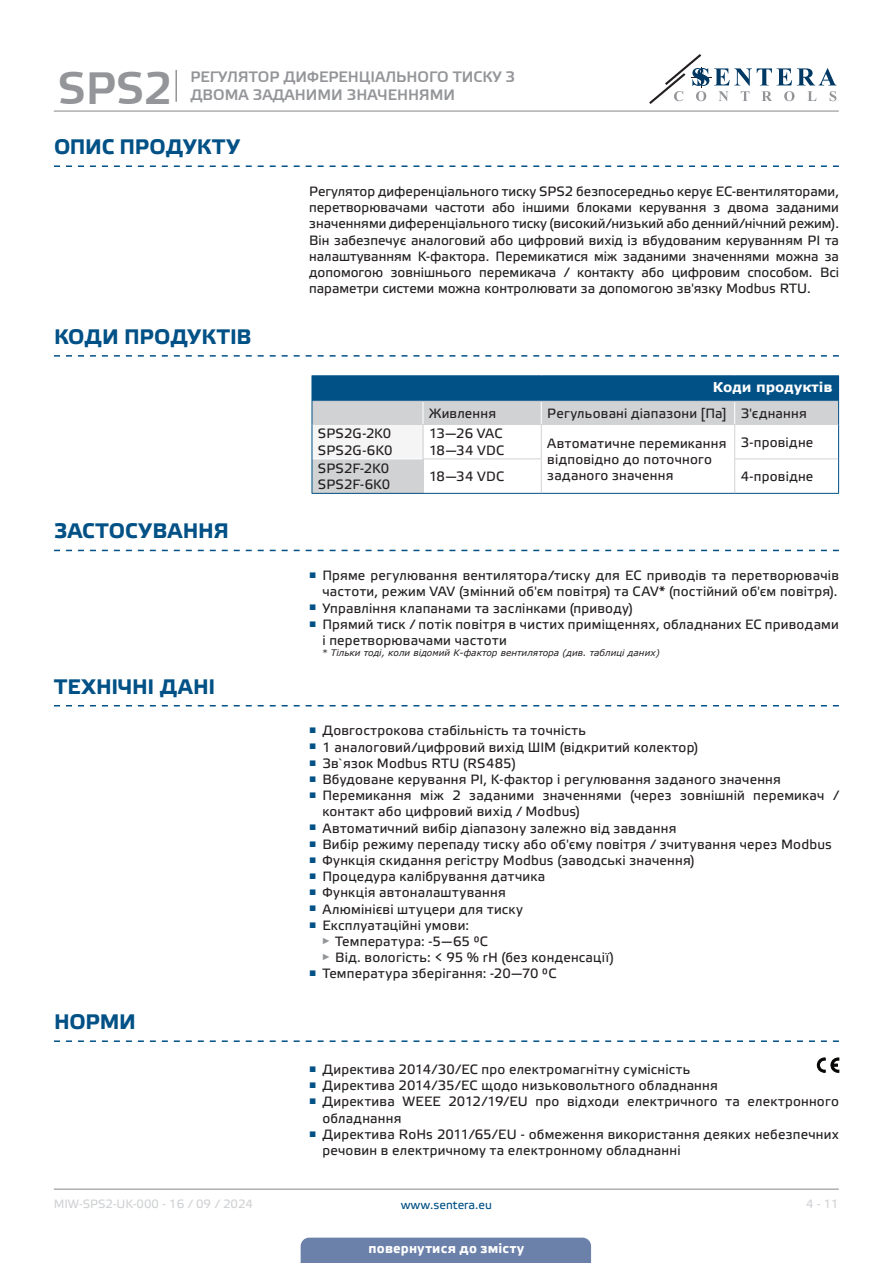
<style>
.page{position:relative;width:893px;height:1263px;background:#fff}
.page>*{position:absolute;margin:0;border:0;box-sizing:border-box;transform-origin:0 0}
.t1{font:45px "Etelka Medium Pro";color:#939598}
.t2{font:700 21px "Etelka Text Pro";letter-spacing:.005em;color:#015186}
.t3{font:15px/18px "Etelka Medium Pro";color:#939598}
.body{font:13.5px/16.2px "Etelka Text Pro";letter-spacing:.015em;color:#231f20}
.table_text{font:13.5px/16.2px "Etelka Text Pro";letter-spacing:.015em;color:#231f20}
.t4{font:700 13.5px "Etelka Text Pro";letter-spacing:.015em;color:#fff}
.head-table{font:700 13.5px "Verdana";color:#fff}
.t5{font:12px "Etelka Text Pro";color:#d1d2d4}
.t6{font:12px "Etelka Text Pro";color:#015186}
.Body_text{font:italic 9px "Verdana";color:#231f20}
</style>
<div class="page">
<hr style="left:54px;top:111px;width:785px;height:1px;background:#939598">
<hr style="left:54px;top:1188px;width:785px;height:2px;background:#939598">
<svg style="left:649px;top:54px;width:187px;height:50px"></svg>
<div style="left:301px;top:1237px;width:290px;height:26px;background:#6c81aa"></div>
<hr style="left:175px;top:70px;width:2px;height:32px;background:#939598">
<svg style="left:54px;top:165px;width:785px;height:2px"></svg>
<svg style="left:54px;top:355px;width:785px;height:2px"></svg>
<svg style="left:54px;top:550px;width:785px;height:1px"></svg>
<svg style="left:54px;top:705px;width:785px;height:1px"></svg>
<svg style="left:54px;top:1040px;width:785px;height:2px"></svg>
<div style="left:312px;top:424px;width:111px;height:35px;background:#f5f5f6"></div>
<div style="left:312px;top:459px;width:111px;height:34px;background:#d1d2d4"></div>
<hr style="left:312px;top:458px;width:111px;height:1px;background:#fff">
<hr style="left:312px;top:424px;width:111px;height:1px;background:#d1d2d4">
<hr style="left:423px;top:425px;width:1px;height:33px;background:#d1d2d4">
<hr style="left:423px;top:424px;width:118px;height:1px;background:#d1d2d4">
<hr style="left:541px;top:424px;width:194px;height:1px;background:#d1d2d4">
<hr style="left:541px;top:425px;width:1px;height:33px;background:#d1d2d4">
<hr style="left:734px;top:425px;width:1px;height:33px;background:#d1d2d4">
<hr style="left:735px;top:424px;width:103px;height:1px;background:#d1d2d4">
<hr style="left:423px;top:458px;width:119px;height:1px;background:#d1d2d4">
<hr style="left:541px;top:493px;width:194px;height:1px;background:#015186">
<hr style="left:541px;top:459px;width:1px;height:34px;background:#d1d2d4">
<hr style="left:734px;top:459px;width:1px;height:34px;background:#d1d2d4">
<hr style="left:734px;top:458px;width:104px;height:1px;background:#d1d2d4">
<hr style="left:312px;top:375px;width:111px;height:1px;background:#015186">
<hr style="left:423px;top:375px;width:118px;height:1px;background:#015186">
<hr style="left:541px;top:375px;width:194px;height:1px;background:#015186">
<hr style="left:735px;top:375px;width:104px;height:1px;background:#015186">
<svg style="left:312px;top:376px;width:527px;height:48px;background:#658fab"></svg>
<hr style="left:312px;top:424px;width:1px;height:35px;background:#015186">
<hr style="left:838px;top:424px;width:1px;height:35px;background:#015186">
<hr style="left:312px;top:459px;width:1px;height:34px;background:#015186">
<hr style="left:312px;top:493px;width:111px;height:1px;background:#015186">
<hr style="left:423px;top:493px;width:118px;height:1px;background:#015186">
<hr style="left:838px;top:459px;width:1px;height:34px;background:#015186">
<hr style="left:735px;top:493px;width:104px;height:1px;background:#015186">
<svg style="left:817px;top:1058px;width:8px;height:15px"></svg>
<svg style="left:831px;top:1057px;width:8px;height:15px"></svg>
<h1 class="t1" style="left:58px;top:64px;width:116px">SPS2</h1>
<p class="t3" style="left:190px;top:69px;width:326px">РЕГУЛЯТОР ДИФЕРЕНЦІАЛЬНОГО ТИСКУ З<br>ДВОМА ЗАДАНИМИ ЗНАЧЕННЯМИ</p>
<p class="t2" style="left:54px;top:135px;width:188px">ОПИС ПРОДУКТУ</p>
<p class="body" style="left:309px;top:184px;width:531px;text-align:justify">Регулятор диференціального тиску SPS2 безпосередньо керує EC-вентиляторами, перетворювачами частоти або іншими блоками керування з двома заданими значеннями диференціального тиску (високий/низький або денний/нічний режим).<br>Він забезпечує аналоговий або цифровий вихід із вбудованим керуванням PI та налаштуванням K-фактора. Перемикатися між заданими значеннями можна за допомогою зовнішнього перемикача / контакту або цифровим способом. Всі параметри системи можна контролювати за допомогою зв'язку Modbus RTU.</p>
<p class="t2" style="left:54px;top:325px;width:199px">КОДИ ПРОДУКТІВ</p>
<p class="head-table" style="left:713px;top:378px;width:121px">Коди продуктів</p>
<p class="table_text" style="left:429px;top:406px;width:69px">Живлення</p>
<p class="table_text" style="left:547px;top:406px;width:181px">Регульовані діапазони [Па]</p>
<p class="table_text" style="left:741px;top:406px;width:68px">З'єднання</p>
<p class="table_text" style="left:318px;top:426px;width:75px">SPS2G-2K0</p>
<p class="table_text" style="left:318px;top:443px;width:76px">SPS2G-6K0</p>
<p class="table_text" style="left:429px;top:426px;width:75px">13—26 VAC</p>
<p class="table_text" style="left:429px;top:443px;width:77px">18—34 VDC</p>
<p class="table_text" style="left:547px;top:436px;width:181px">Автоматичне перемикання відповідно до поточного заданого значення</p>
<p class="table_text" style="left:741px;top:435px;width:74px">3-провідне</p>
<p class="table_text" style="left:318px;top:461px;width:73px">SPS2F-2K0</p>
<p class="table_text" style="left:318px;top:477px;width:74px">SPS2F-6K0</p>
<p class="table_text" style="left:429px;top:469px;width:77px">18—34 VDC</p>
<p class="table_text" style="left:741px;top:469px;width:74px">4-провідне</p>
<p class="t2" style="left:54px;top:519px;width:176px">ЗАСТОСУВАННЯ</p>
<p class="t2" style="left:54px;top:675px;width:163px">ТЕХНІЧНІ ДАНІ</p>
<p class="t2" style="left:54px;top:1010px;width:83px">НОРМИ</p>
<p class="body" style="left:309px;top:568px;width:531px;text-align:right"><sup>■</sup> Пряме регулювання вентилятора/тиску для ЕС приводів та перетворювачів частоти, режим VAV (змінний об'єм повітря) та CAV* (постійний об'єм повітря).</p>
<p class="body" style="left:309px;top:601px;width:325px"><sup>■</sup> Управління клапанами та заслінками (приводу)</p>
<p class="body" style="left:322px;top:617px;width:518px;text-indent:-13px"><sup>■</sup> Прямий тиск / потік повітря в чистих приміщеннях, обладнаних ЕС приводами і перетворювачами частоти</p>
<p class="Body_text" style="left:322px;top:646px;width:339px">* Тільки тоді, коли відомий K-фактор вентилятора (див. таблиці даних)</p>
<p class="body" style="left:309px;top:723px;width:278px"><sup>■</sup> Довгострокова стабільність та точність</p>
<p class="body" style="left:309px;top:740px;width:390px"><sup>■</sup> 1 аналоговий/цифровий вихід ШІМ (відкритий колектор)</p>
<p class="body" style="left:309px;top:756px;width:208px"><sup>■</sup> Зв`язок Modbus RTU (RS485)</p>
<p class="body" style="left:309px;top:772px;width:473px"><sup>■</sup> Вбудоване керування PI, K-фактор і регулювання заданого значення</p>
<p class="body" style="left:322px;top:788px;width:518px;text-indent:-13px"><sup>■</sup> Перемикання між 2 заданими значеннями (через зовнішній перемикач / контакт або цифровий вихід / Modbus)</p>
<p class="body" style="left:309px;top:821px;width:369px"><sup>■</sup> Автоматичний вибір діапазону залежно від завдання</p>
<p class="body" style="left:309px;top:837px;width:524px"><sup>■</sup> Вибір режиму перепаду тиску або об'єму повітря / зчитування через Modbus</p>
<p class="body" style="left:309px;top:853px;width:387px"><sup>■</sup> Функція скидання регістру Modbus (заводські значення)</p>
<p class="body" style="left:309px;top:869px;width:238px"><sup>■</sup> Процедура калібрування датчика</p>
<p class="body" style="left:309px;top:885px;width:198px"><sup>■</sup> Функція автоналаштування</p>
<p class="body" style="left:309px;top:902px;width:216px"><sup>■</sup> Алюмінієві штуцери для тиску</p>
<p class="body" style="left:309px;top:918px;width:162px"><sup>■</sup> Експлуатаційні умови:</p>
<p class="body" style="left:322px;top:934px;width:167px"><sup>►</sup> Температура: -5—65 °C</p>
<p class="body" style="left:322px;top:950px;width:294px"><sup>►</sup> Від. вологість: &lt; 95 % rH (без конденсації)</p>
<p class="body" style="left:309px;top:966px;width:249px"><sup>■</sup> Температура зберігання: -20—70 °C</p>
<p class="body" style="left:309px;top:1062px;width:383px"><sup>■</sup> Директива 2014/30/EC про електромагнітну сумісність</p>
<p class="body" style="left:309px;top:1078px;width:410px"><sup>■</sup> Директива 2014/35/EC щодо низьковольтного обладнання</p>
<p class="body" style="left:322px;top:1094px;width:518px;text-indent:-13px"><sup>■</sup> Директива WEEE 2012/19/EU про відходи електричного та електронного обладнання</p>
<p class="body" style="left:322px;top:1127px;width:518px;text-indent:-13px"><sup>■</sup> Директива RoHs 2011/65/EU - обмеження використання деяких небезпечних речовин в електричному та електронному обладнанні</p>
<p class="t5" style="left:54px;top:1197px;width:201px">MIW-SPS2-UK-000 - 16 / 09 / 2024</p>
<p class="t6" style="left:401px;top:1198px;width:93px">www.sentera.eu</p>
<p class="t5" style="left:806px;top:1197px;width:34px">4 - 11</p>
<p class="t4" style="left:369px;top:1240px;width:157px">повернутися до змісту</p>
</div>
